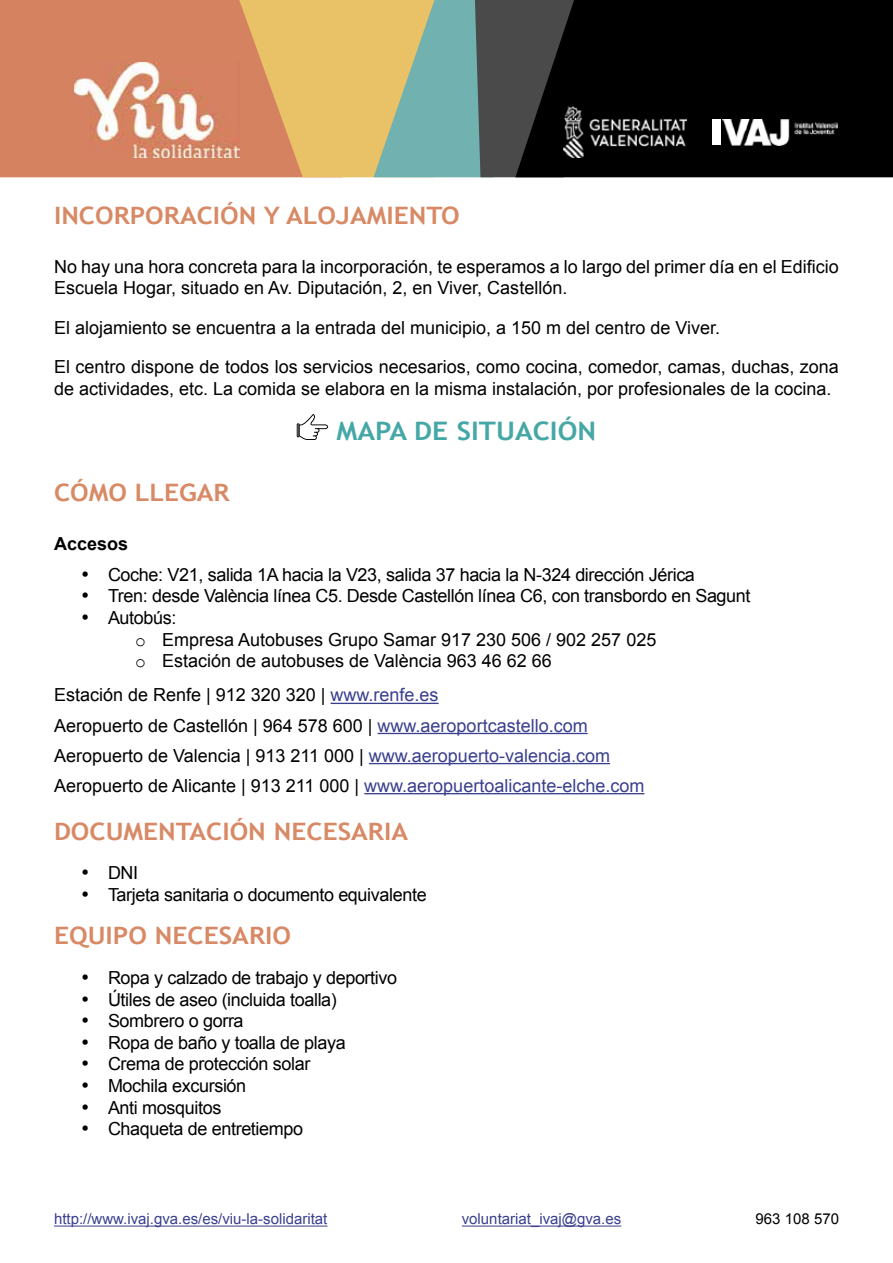
<style>
.page{position:relative;width:893px;height:1263px;background:#fff}
.page>*{position:absolute;margin:0;border:0;box-sizing:border-box;transform-origin:0 0}
.t1{font:700 25.5px "Trebuchet MS";color:#45a7a6;scale:1.1 1}
.t2{font:700 24px "Trebuchet MS";color:#d88965;scale:1.1 1}
.t3{font:18px/21.6px "Arial";color:#000}
.t4{font:18px "Arial";letter-spacing:-.02em;color:#000}
.t5{font:700 18px "Arial";color:#000}
.t6{font:15px "Arial";color:#3a3f8e}
.t7{font:15px "Arial";color:#000}
.s1{font-family:"Courier New"}
.s2{color:#3a3f8e}
</style>
<div class="page">
<div style="left:0;top:0;width:239px;height:177px;background:#d58261"></div>
<svg style="left:239px;top:0;width:236px;height:177px;background:#c2b37b"></svg>
<svg style="left:475px;top:0;width:40px;height:177px;background:#4c5050"></svg>
<svg style="left:515px;top:0;width:378px;height:177px;background:#080808"></svg>
<img style="left:74px;top:63px;width:165px;height:94px">
<img style="left:563px;top:107px;width:124px;height:51px">
<div style="left:712px;top:119px;width:9px;height:26px;background:#fff"></div>
<img style="left:723px;top:119px;width:115px;height:26px">
<hr style="left:54px;top:1226px;width:273px;height:1px;background:#3a3f8e">
<hr style="left:462px;top:1226px;width:159px;height:1px;background:#3a3f8e">
<hr style="left:331px;top:703px;width:108px;height:1px;background:#3a3f8e">
<hr style="left:378px;top:733px;width:210px;height:1px;background:#3a3f8e">
<hr style="left:369px;top:763px;width:241px;height:1px;background:#3a3f8e">
<hr style="left:364px;top:793px;width:280px;height:1px;background:#3a3f8e">
<svg style="left:297px;top:414px;width:31px;height:26px"></svg>
<h2 class="t2" style="left:54px;top:200px;width:370px">INCORPORACIÓN Y ALOJAMIENTO</h2>
<p class="t3" style="left:54px;top:256px;width:786px">No hay una hora concreta para la incorporación, te esperamos a lo largo del primer día en el Edificio<br>Escuela Hogar, situado en Av. Diputación, 2, en Viver, Castellón.</p>
<p class="t3" style="left:54px;top:317px;width:668px">El alojamiento se encuentra a la entrada del municipio, a 150 m del centro de Viver.</p>
<p class="t3" style="left:54px;top:356px;width:786px">El centro dispone de todos los servicios necesarios, como cocina, comedor, camas, duchas, zona de actividades, etc. La comida se elabora en la misma instalación, por profesionales de la cocina.</p>
<h1 class="t1" style="left:337px;top:415px;width:237px">MAPA DE SITUACIÓN</h1>
<h2 class="t2" style="left:54px;top:478px;width:161px">CÓMO LLEGAR</h2>
<p class="t5" style="left:54px;top:532px;width:76px">Accesos</p>
<p class="t4" style="left:81px;top:563px;width:615px">• Coche: V21, salida 1A hacia la V23, salida 37 hacia la N-324 dirección Jérica</p>
<p class="t4" style="left:81px;top:584px;width:671px">• Tren: desde València línea C5. Desde Castellón línea C6, con transbordo en Sagunt</p>
<p class="t3" style="left:135px;top:607px;width:523px;text-indent:-54px">• Autobús:<br><span class="s1">o</span> Empresa Autobuses Grupo Samar 917 230 506 / 902 257 025 <span class="s1">o</span> Estación de autobuses de València 963 46 62 66</p>
<p class="t3" style="left:54px;top:680px;width:592px;line-height:30.2px">Estación de Renfe | 912 320 320 | <span class="s2">www.renfe.es<br></span>Aeropuerto de Castellón | 964 578 600 | <span class="s2">www.aeroportcastello.com </span>Aeropuerto de Valencia | 913 211 000 | <span class="s2">www.aeropuerto-valencia.com </span>Aeropuerto de Alicante | 913 211 000 | <span class="s2">www.aeropuertoalicante-elche.com</span></p>
<h2 class="t2" style="left:54px;top:816px;width:323px">DOCUMENTACIÓN NECESARIA</h2>
<p class="t3" style="left:81px;top:862px;width:59px">• DNI</p>
<p class="t4" style="left:81px;top:883px;width:347px">• Tarjeta sanitaria o documento equivalente</p>
<h2 class="t2" style="left:54px;top:921px;width:217px">EQUIPO NECESARIO</h2>
<p class="t4" style="left:81px;top:966px;width:318px">• Ropa y calzado de trabajo y deportivo</p>
<p class="t4" style="left:81px;top:987px;width:257px">• Útiles de aseo (incluida toalla)</p>
<p class="t4" style="left:81px;top:1009px;width:164px">• Sombrero o gorra</p>
<p class="t4" style="left:81px;top:1030px;width:266px">• Ropa de baño y toalla de playa</p>
<p class="t4" style="left:81px;top:1052px;width:231px">• Crema de protección solar</p>
<p class="t4" style="left:81px;top:1074px;width:167px">• Mochila excursión</p>
<p class="t4" style="left:81px;top:1095px;width:142px">• Anti mosquitos</p>
<p class="t4" style="left:81px;top:1117px;width:224px">• Chaqueta de entretiempo</p>
<p class="t6" style="left:54px;top:1209px;width:275px">http://www.ivaj.gva.es/es/viu-la-solidaritat</p>
<p class="t6" style="left:462px;top:1209px;width:161px">voluntariat_ivaj@gva.es</p>
<p class="t7" style="left:756px;top:1209px;width:85px">963 108 570</p>
</div>
